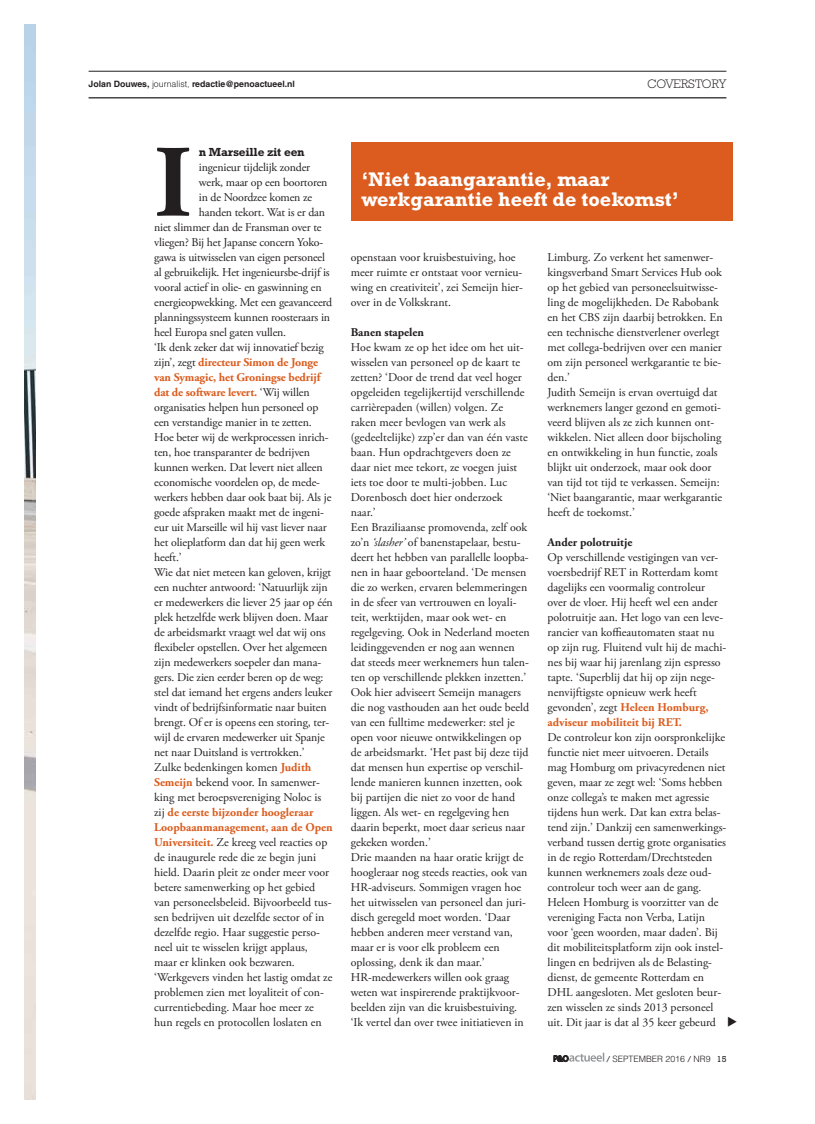
<style>
.page{position:relative;width:815px;height:1124px;background:#fff}
.page>*{position:absolute;margin:0;border:0;box-sizing:border-box;transform-origin:0 0}
.t1{font:700 102.38px "Adobe Garamond Pro";color:#231f20}
.t2{font:700 20px/20.6px "Rockwell Std";color:#fff}
.t3{font:300 12.5px "Rockwell Std";color:#231f20}
.t4{font:11.88px/15px "Adobe Garamond Pro";color:#231f20}
.t5{font:700 11.88px "Adobe Garamond Pro";letter-spacing:-.01em;color:#db5c1e}
.t6{font:700 11.88px "Adobe Garamond Pro";color:#231f20}
.t7{font:700 11.88px "Rockwell Std";letter-spacing:-.015em;color:#231f20}
.t8{font:700 8.75px "Helvetica LT Std";color:#231f20}
.t9{font:300 8.75px "Helvetica LT Std";color:#231f20}
.s1{font-weight:300}
.s2{font-weight:400;color:#231f20}
.s3{font-weight:700;color:#db5c1e}
.s4{font-style:italic}
.s5{font-family:"Rockwell Std";font-weight:400}
</style>
<div class="page">
<svg style="left:554px;top:1052px;width:50px;height:9px"></svg>
<hr style="left:89px;top:71px;width:637px;height:1px;background:#231f20">
<hr style="left:89px;top:97px;width:637px;height:1px;background:#231f20">
<img style="left:25px;top:25px;width:10px;height:1073px">
<div style="left:351px;top:142px;width:381px;height:78px;background:#db5c1e"></div>
<p class="t8" style="left:89px;top:81px;width:208px">Jolan Douwes, <span class="s1">journalist,</span> redactie@penoactueel.nl</p>
<p class="t3" style="left:647px;top:77px;width:81px">COVERSTORY</p>
<h1 class="t1" style="left:154px;top:141px;width:39px">I</h1>
<p class="t7" style="left:199px;top:147px;width:107px">n Marseille zit een</p>
<p class="t4" style="left:199px;top:160px;width:113px">ingenieur tijdelijk zonder</p>
<p class="t4" style="left:199px;top:175px;width:130px">werk, maar op een boortoren</p>
<p class="t4" style="left:199px;top:190px;width:115px">in de Noordzee komen ze</p>
<p class="t4" style="left:199px;top:205px;width:128px">handen tekort. Wat is er dan</p>
<p class="t4" style="left:154px;top:220px;width:169px">niet slimmer dan de Fransman over te</p>
<p class="t4" style="left:154px;top:235px;width:171px">vliegen? Bij het Japanse concern Yoko-</p>
<p class="t4" style="left:154px;top:250px;width:172px">gawa is uitwisselen van eigen personeel</p>
<p class="t4" style="left:154px;top:265px;width:177px">al gebruikelijk. Het ingenieursbe-drijf is</p>
<p class="t4" style="left:154px;top:280px;width:169px">vooral actief in olie- en gaswinning en</p>
<p class="t4" style="left:154px;top:295px;width:180px">energieopwekking. Met een geavanceerd</p>
<p class="t4" style="left:154px;top:310px;width:178px">planningssysteem kunnen roosteraars in</p>
<p class="t4" style="left:154px;top:325px;width:134px">heel Europa snel gaten vullen.</p>
<p class="t4" style="left:154px;top:340px;width:171px">‘Ik denk zeker dat wij innovatief bezig</p>
<p class="t5" style="left:154px;top:357px;width:165px"><span class="s2">zijn’, zegt</span> directeur Simon de Jonge</p>
<p class="t5" style="left:154px;top:372px;width:168px">van Symagic, het Groningse bedrijf</p>
<p class="t5" style="left:154px;top:387px;width:157px">dat de software levert. <span class="s2">‘Wij willen</span></p>
<p class="t4" style="left:154px;top:400px;width:166px">organisaties helpen hun personeel op</p>
<p class="t4" style="left:154px;top:415px;width:159px">een verstandige manier in te zetten.</p>
<p class="t4" style="left:154px;top:430px;width:176px">Hoe beter wij de werkprocessen inrich-</p>
<p class="t4" style="left:154px;top:445px;width:157px">ten, hoe transparanter de bedrijven</p>
<p class="t4" style="left:154px;top:460px;width:170px">kunnen werken. Dat levert niet alleen</p>
<p class="t4" style="left:154px;top:475px;width:167px">economische voordelen op, de mede-</p>
<p class="t4" style="left:154px;top:490px;width:179px">werkers hebben daar ook baat bij. Als je</p>
<p class="t4" style="left:154px;top:505px;width:171px">goede afspraken maakt met de ingeni-</p>
<p class="t4" style="left:154px;top:520px;width:174px">eur uit Marseille wil hij vast liever naar</p>
<p class="t4" style="left:154px;top:535px;width:173px">het olieplatform dan dat hij geen werk</p>
<p class="t4" style="left:154px;top:550px;width:29px">heeft.’</p>
<p class="t4" style="left:154px;top:565px;width:179px">Wie dat niet meteen kan geloven, krijgt</p>
<p class="t4" style="left:154px;top:580px;width:175px">een nuchter antwoord: ‘Natuurlijk zijn</p>
<p class="t4" style="left:154px;top:595px;width:180px">er medewerkers die liever 25 jaar op één</p>
<p class="t4" style="left:154px;top:610px;width:175px">plek hetzelfde werk blijven doen. Maar</p>
<p class="t4" style="left:154px;top:625px;width:173px">de arbeidsmarkt vraagt wel dat wij ons</p>
<p class="t4" style="left:154px;top:640px;width:175px">flexibeler opstellen. Over het algemeen</p>
<p class="t4" style="left:154px;top:655px;width:169px">zijn medewerkers soepeler dan mana-</p>
<p class="t4" style="left:154px;top:670px;width:171px">gers. Die zien eerder beren op de weg:</p>
<p class="t4" style="left:154px;top:685px;width:180px">stel dat iemand het ergens anders leuker</p>
<p class="t4" style="left:154px;top:700px;width:174px">vindt of bedrijfsinformatie naar buiten</p>
<p class="t4" style="left:154px;top:715px;width:177px">brengt. Of er is opeens een storing, ter-</p>
<p class="t4" style="left:154px;top:730px;width:172px">wijl de ervaren medewerker uit Spanje</p>
<p class="t4" style="left:154px;top:745px;width:152px">net naar Duitsland is vertrokken.’</p>
<p class="t4" style="left:154px;top:760px;width:159px">Zulke bedenkingen komen <span class="s3">Judith</span></p>
<p class="t4" style="left:154px;top:775px;width:167px"><span class="s3">Semeijn</span> bekend voor. In samenwer-</p>
<p class="t4" style="left:154px;top:790px;width:169px">king met beroepsvereniging Noloc is</p>
<p class="t5" style="left:154px;top:807px;width:161px"><span class="s2">zij</span> de eerste bijzonder hoogleraar</p>
<p class="t5" style="left:154px;top:822px;width:180px">Loopbaanmanagement, aan de Open</p>
<p class="t4" style="left:154px;top:835px;width:175px"><span class="s3">Universiteit.</span> Ze kreeg veel reacties op</p>
<p class="t4" style="left:154px;top:850px;width:164px">de inaugurele rede die ze begin juni</p>
<p class="t4" style="left:154px;top:865px;width:177px">hield. Daarin pleit ze onder meer voor</p>
<p class="t4" style="left:154px;top:880px;width:162px">betere samenwerking op het gebied</p>
<p class="t4" style="left:154px;top:895px;width:179px">van personeelsbeleid. Bijvoorbeeld tus-</p>
<p class="t4" style="left:154px;top:910px;width:172px">sen bedrijven uit dezelfde sector of in</p>
<p class="t4" style="left:154px;top:925px;width:167px">dezelfde regio. Haar suggestie perso-</p>
<p class="t4" style="left:154px;top:940px;width:155px">neel uit te wisselen krijgt applaus,</p>
<p class="t4" style="left:154px;top:955px;width:142px">maar er klinken ook bezwaren.</p>
<p class="t4" style="left:154px;top:970px;width:180px">‘Werkgevers vinden het lastig omdat ze</p>
<p class="t4" style="left:154px;top:985px;width:171px">problemen zien met loyaliteit of con-</p>
<p class="t4" style="left:154px;top:1000px;width:161px">currentiebeding. Maar hoe meer ze</p>
<p class="t4" style="left:154px;top:1015px;width:169px">hun regels en protocollen loslaten en</p>
<h2 class="t2" style="left:361px;top:170px;width:319px">‘Niet baangarantie, maar werkgarantie heeft de toekomst’</h2>
<p class="t4" style="left:351px;top:250px;width:174px">openstaan voor kruisbestuiving, hoe meer ruimte er ontstaat voor vernieu&shy;wing en creativiteit’, zei Semeijn hier&shy;over in de Volkskrant.</p>
<p class="t6" style="left:351px;top:327px;width:75px">Banen stapelen</p>
<p class="t4" style="left:351px;top:340px;width:180px">Hoe kwam ze op het idee om het uit&shy;wisselen van personeel op de kaart te zetten? ‘Door de trend dat veel hoger opgeleiden tegelijkertijd verschillende carrièrepaden (willen) volgen. Ze raken meer bevlogen van werk als (gedeeltelijke) zzp’er dan van één vaste baan. Hun opdrachtgevers doen ze daar niet mee tekort, ze voegen juist iets toe door te multi-jobben. Luc Dorenbosch doet hier onderzoek naar.’<br>Een Braziliaanse promovenda, zelf ook zo’n <span class="s4">‘slasher’</span> of banenstapelaar, bestu&shy;deert het hebben van parallelle loopba&shy;nen in haar geboorteland. ‘De mensen die zo werken, ervaren belemmeringen in de sfeer van vertrouwen en loyali&shy;teit, werktijden, maar ook wet- en regelgeving. Ook in Nederland moeten leidinggevenden er nog aan wennen dat steeds meer werknemers hun talen&shy;ten op verschillende plekken inzetten.’ Ook hier adviseert Semeijn managers die nog vasthouden aan het oude beeld van een fulltime medewerker: stel je open voor nieuwe ontwikkelingen op de arbeidsmarkt. ‘Het past bij deze tijd dat mensen hun expertise op verschil&shy;lende manieren kunnen inzetten, ook bij partijen die niet zo voor de hand liggen. Als wet- en regelgeving hen daarin beperkt, moet daar serieus naar gekeken worden.’<br>Drie maanden na haar oratie krijgt de hoogleraar nog steeds reacties, ook van HR-adviseurs. Sommigen vragen hoe het uitwisselen van personeel dan juri&shy;disch geregeld moet worden. ‘Daar hebben anderen meer verstand van, maar er is voor elk probleem een oplossing, denk ik dan maar.’ HR-medewerkers willen ook graag weten wat inspirerende praktijkvoor&shy;beelden zijn van die kruisbestuiving. ‘Ik vertel dan over twee initiatieven in</p>
<p class="t4" style="left:547px;top:250px;width:177px">Limburg. Zo verkent het samenwer&shy;kingsverband Smart Services Hub ook op het gebied van personeelsuitwisse&shy;ling de mogelijkheden. De Rabobank en het CBS zijn daarbij betrokken. En een technische dienstverlener overlegt met collega-bedrijven over een manier om zijn personeel werkgarantie te bie&shy;den.’<br>Judith Semeijn is ervan overtuigd dat werknemers langer gezond en gemoti&shy;veerd blijven als ze zich kunnen ont&shy;wikkelen. Niet alleen door bijscholing en ontwikkeling in hun functie, zoals blijkt uit onderzoek, maar ook door van tijd tot tijd te verkassen. Semeijn: ‘Niet baangarantie, maar werkgarantie heeft de toekomst.’</p>
<p class="t6" style="left:547px;top:537px;width:86px">Ander polotruitje</p>
<p class="t4" style="left:547px;top:550px;width:180px">Op verschillende vestigingen van ver&shy;voersbedrijf RET in Rotterdam komt dagelijks een voormalig controleur over de vloer. Hij heeft wel een ander polotruitje aan. Het logo van een leve&shy;rancier van koffieautomaten staat nu op zijn rug. Fluitend vult hij de machi&shy;nes bij waar hij jarenlang zijn espresso tapte. ‘Superblij dat hij op zijn nege&shy;nenvijftigste opnieuw werk heeft gevonden’, zegt <span class="s3">Heleen Homburg, adviseur mobiliteit bij RET.</span></p>
<p class="t4" style="left:547px;top:730px;width:180px">De controleur kon zijn oorspronkelijke functie niet meer uitvoeren. Details mag Homburg om privacyredenen niet geven, maar ze zegt wel: ‘Soms hebben onze collega’s te maken met agressie tijdens hun werk. Dat kan extra belas&shy;tend zijn.’ Dankzij een samenwerkings&shy;verband tussen dertig grote organisaties in de regio Rotterdam/Drechtsteden kunnen werknemers zoals deze oud&shy;controleur toch weer aan de gang.<br>Heleen Homburg is voorzitter van de vereniging Facta non Verba, Latijn voor ‘geen woorden, maar daden’. Bij dit mobiliteitsplatform zijn ook instel&shy;lingen en bedrijven als de Belasting&shy;dienst, de gemeente Rotterdam en DHL aangesloten. Met gesloten beur&shy;zen wisselen ze sinds 2013 personeel uit. Dit jaar is dat al 35 keer gebeurd</p>
<p class="t9" style="left:606px;top:1055px;width:121px"><span class="s5">/</span> SEPTEMBER 2016 <span class="s5">/</span> NR9 <span class="s5">15</span></p>
</div>
